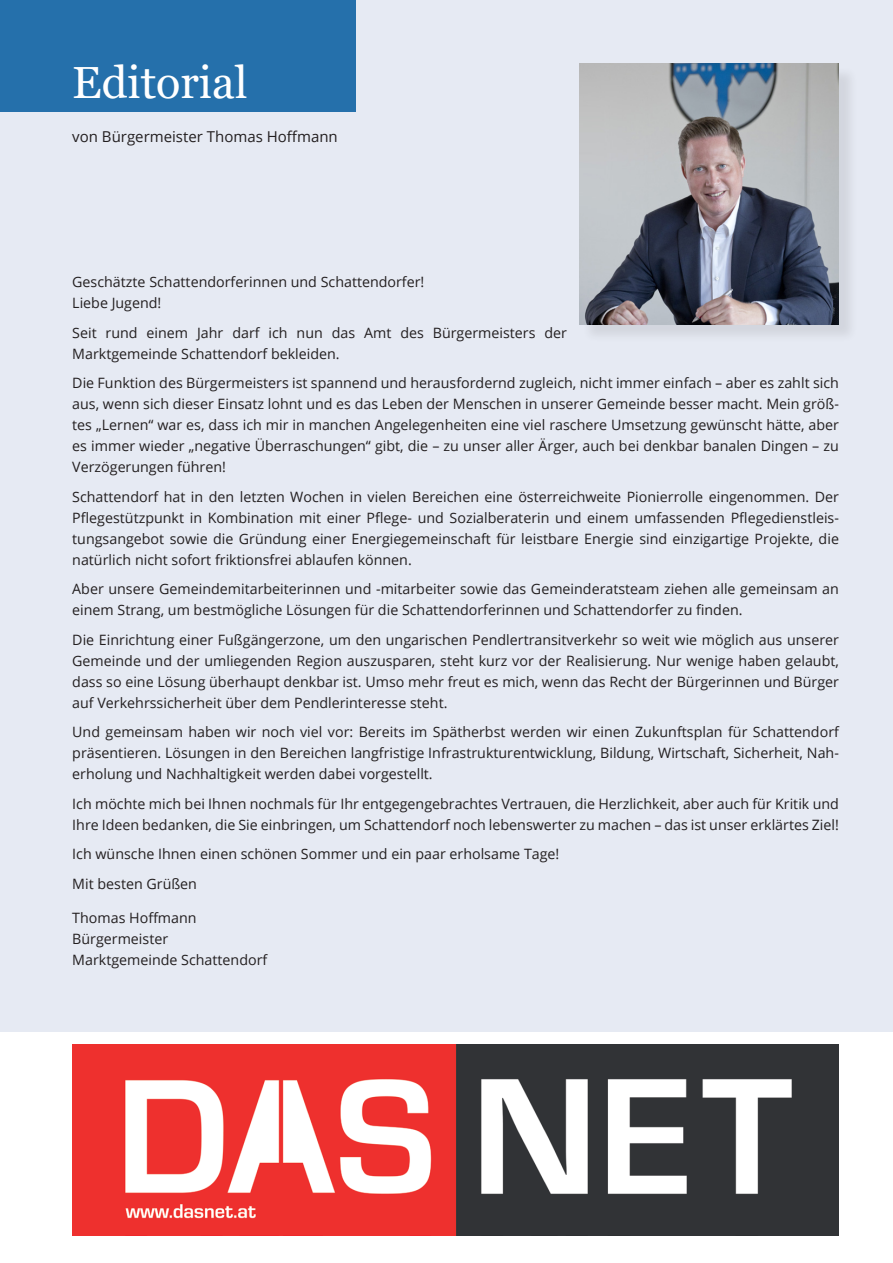
<style>
.page{position:relative;width:893px;height:1263px;background:#fff}
.page>*{position:absolute;margin:0;border:0;box-sizing:border-box;transform-origin:0 0}
.t1{font:45px "Georgia";color:#fff}
.t2{font:15px "Open Sans";color:#231f20}
.t3{font:14.25px/21px "Open Sans";color:#231f20}
</style>
<div class="page">
<div style="left:0;top:0;width:893px;height:1032px;background:#e6eaf3"></div>
<div style="left:582px;top:66px;width:276px;height:278px;background:#231f20;opacity:.1"></div>
<img style="left:580px;top:64px;width:259px;height:260px">
<div style="left:0;top:0;width:356px;height:112px;background:#2570ab"></div>
<img style="left:73px;top:1044px;width:765px;height:192px">
<p class="t1" style="left:72px;top:55px;width:177px">Editorial</p>
<p class="t2" style="left:72px;top:126px;width:267px">von Bürgermeister Thomas Hoffmann</p>
<p class="t3" style="left:72px;top:271px;width:354px">Geschätzte Schattendorferinnen und Schattendorfer!<br>Liebe Jugend!</p>
<p class="t3" style="left:72px;top:322px;width:496px">Seit rund einem Jahr darf ich nun das Amt des Bürgermeisters der<br>Marktgemeinde Schattendorf bekleiden.</p>
<p class="t3" style="left:72px;top:372px;width:768px;text-align:justify">Die Funktion des Bürgermeisters ist spannend und herausfordernd zugleich, nicht immer einfach – aber es zahlt sich aus, wenn sich dieser Einsatz lohnt und es das Leben der Menschen in unserer Gemeinde besser macht. Mein größ&shy;tes „Lernen“ war es, dass ich mir in manchen Angelegenheiten eine viel raschere Umsetzung gewünscht hätte, aber es immer wieder „negative Überraschungen“ gibt, die – zu unser aller Ärger, auch bei denkbar banalen Dingen – zu Verzögerungen führen!</p>
<p class="t3" style="left:72px;top:486px;width:768px;text-align:justify">Schattendorf hat in den letzten Wochen in vielen Bereichen eine österreichweite Pionierrolle eingenommen. Der Pflegestützpunkt in Kombination mit einer Pflege- und Sozialberaterin und einem umfassenden Pflegedienstleis&shy;tungsangebot sowie die Gründung einer Energiegemeinschaft für leistbare Energie sind einzigartige Projekte, die natürlich nicht sofort friktionsfrei ablaufen können.</p>
<p class="t3" style="left:72px;top:578px;width:768px">Aber unsere Gemeindemitarbeiterinnen und -mitarbeiter sowie das Gemeinderatsteam ziehen alle gemeinsam an einem Strang, um bestmögliche Lösungen für die Schattendorferinnen und Schattendorfer zu finden.</p>
<p class="t3" style="left:72px;top:629px;width:768px;text-align:justify">Die Einrichtung einer Fußgängerzone, um den ungarischen Pendlertransitverkehr so weit wie möglich aus unserer Gemeinde und der umliegenden Region auszusparen, steht kurz vor der Realisierung. Nur wenige haben gelaubt, dass so eine Lösung überhaupt denkbar ist. Umso mehr freut es mich, wenn das Recht der Bürgerinnen und Bürger auf Verkehrssicherheit über dem Pendlerinteresse steht.</p>
<p class="t3" style="left:72px;top:721px;width:768px;text-align:justify">Und gemeinsam haben wir noch viel vor: Bereits im Spätherbst werden wir einen Zukunftsplan für Schattendorf präsentieren. Lösungen in den Bereichen langfristige Infrastrukturentwicklung, Bildung, Wirtschaft, Sicherheit, Nah&shy;erholung und Nachhaltigkeit werden dabei vorgestellt.</p>
<p class="t3" style="left:72px;top:793px;width:768px">Ich möchte mich bei Ihnen nochmals für Ihr entgegengebrachtes Vertrauen, die Herzlichkeit, aber auch für Kritik und<br>Ihre Ideen bedanken, die Sie einbringen, um Schattendorf noch lebenswerter zu machen – das ist unser erklärtes Ziel!</p>
<p class="t3" style="left:72px;top:843px;width:489px">Ich wünsche Ihnen einen schönen Sommer und ein paar erholsame Tage!</p>
<p class="t3" style="left:72px;top:873px;width:126px">Mit besten Grüßen</p>
<p class="t3" style="left:72px;top:907px;width:197px">Thomas Hoffmann<br>Bürgermeister<br>Marktgemeinde Schattendorf</p>
</div>
